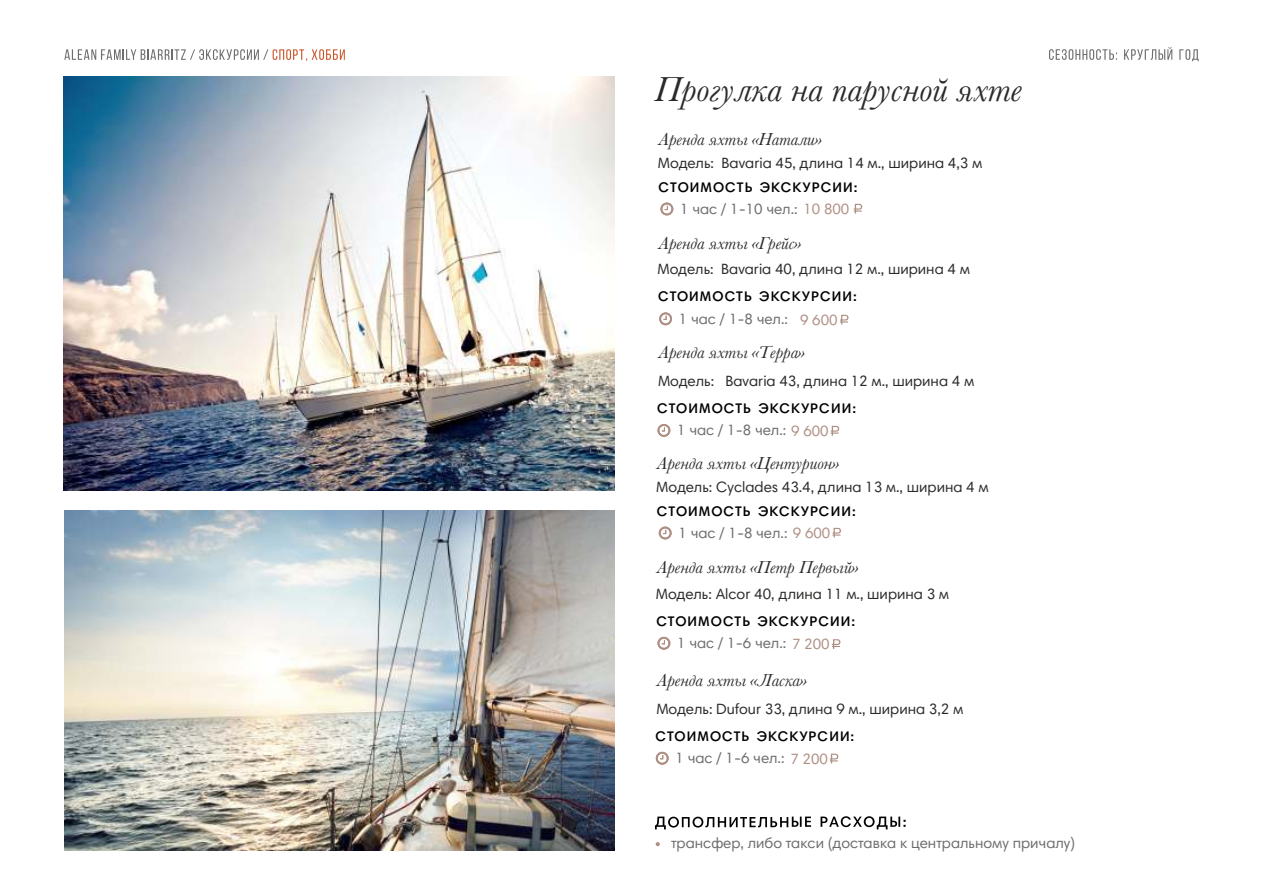
<style>
.page{position:relative;width:1263px;height:893px;background:#fff}
.page>*{position:absolute;margin:0;border:0;box-sizing:border-box;transform-origin:0 0}
.t1{font:italic 36px "Baskerville";color:#2b2a29}
.t2{font:italic 18px "Baskerville";color:#2b2a29}
.t3{font:15px "Harmonia Sans Pro Cyr";color:#2b2a29}
.t4{font:15px "Harmonia Sans Pro Cyr";color:#6d6d6d}
.t5{font:15px "Harmonia Sans Pro Cyr";color:#af8f84}
.t6{font:600 14.1px "Harmonia Sans Pro Cyr";letter-spacing:.075em;color:#000}
.s1{color:#af8f84}
</style>
<div class="page">
<svg style="left:64px;top:49px;width:281px;height:12px"></svg>
<svg style="left:1049px;top:49px;width:68px;height:11px"></svg>
<svg style="left:1124px;top:47px;width:48px;height:13px"></svg>
<svg style="left:1179px;top:49px;width:20px;height:12px"></svg>
<svg style="left:660px;top:203px;width:13px;height:12px"></svg>
<svg style="left:659px;top:527px;width:13px;height:12px"></svg>
<svg style="left:659px;top:312px;width:13px;height:13px"></svg>
<svg style="left:657px;top:637px;width:13px;height:13px"></svg>
<svg style="left:657px;top:424px;width:13px;height:13px"></svg>
<svg style="left:656px;top:752px;width:13px;height:13px"></svg>
<svg style="left:854px;top:204px;width:8px;height:10px"></svg>
<svg style="left:832px;top:528px;width:9px;height:10px"></svg>
<svg style="left:840px;top:315px;width:8px;height:10px"></svg>
<svg style="left:832px;top:639px;width:8px;height:10px"></svg>
<svg style="left:831px;top:426px;width:8px;height:10px"></svg>
<svg style="left:830px;top:754px;width:8px;height:9px"></svg>
<svg style="left:655px;top:817px;width:156px;height:12px"></svg>
<svg style="left:820px;top:816px;width:86px;height:13px"></svg>
<svg style="left:656px;top:842px;width:4px;height:4px"></svg>
<img style="left:64px;top:510px;width:550px;height:341px">
<img style="left:63px;top:76px;width:551px;height:415px">
<h1 class="t1" style="left:654px;top:77px;width:369px">Прогулка на парусной яхте</h1>
<p class="t2" style="left:659px;top:133px;width:164px">Аренда яхты «Натали»</p>
<p class="t3" style="left:658px;top:157px;width:326px">Модель: Bavaria 45, длина 14 м., ширина 4,3 м</p>
<p class="t6" style="left:659px;top:182px;width:200px">СТОИМОСТЬ ЭКСКУРСИИ:</p>
<p class="t4" style="left:680px;top:203px;width:171px">1 час / 1-10 чел.: <span class="s1">10 800</span></p>
<p class="t2" style="left:659px;top:237px;width:143px">Аренда яхты «Грейс»</p>
<p class="t3" style="left:657px;top:263px;width:314px">Модель: Bavaria 40, длина 12 м., ширина 4 м</p>
<p class="t6" style="left:658px;top:291px;width:200px">СТОИМОСТЬ ЭКСКУРСИИ:</p>
<p class="t4" style="left:679px;top:313px;width:110px">1 час / 1-8 чел.:</p>
<p class="t5" style="left:800px;top:314px;width:39px">9 600</p>
<p class="t2" style="left:659px;top:346px;width:147px">Аренда яхты «Терра»</p>
<p class="t3" style="left:658px;top:375px;width:318px">Модель: Bavaria 43, длина 12 м., ширина 4 м</p>
<p class="t6" style="left:657px;top:403px;width:200px">СТОИМОСТЬ ЭКСКУРСИИ:</p>
<p class="t4" style="left:677px;top:424px;width:153px">1 час / 1-8 чел.: <span class="s1">9 600</span></p>
<p class="t2" style="left:657px;top:457px;width:183px">Аренда яхты «Центурион»</p>
<p class="t3" style="left:656px;top:481px;width:334px">Модель: Cyclades 43.4, длина 13 м., ширина 4 м</p>
<p class="t6" style="left:657px;top:506px;width:200px">СТОИМОСТЬ ЭКСКУРСИИ:</p>
<p class="t4" style="left:678px;top:527px;width:153px">1 час / 1-8 чел.: <span class="s1">9 600</span></p>
<p class="t2" style="left:657px;top:561px;width:202px">Аренда яхты «Петр Первый»</p>
<p class="t3" style="left:656px;top:588px;width:295px">Модель: Alcor 40, длина 11 м., ширина 3 м</p>
<p class="t6" style="left:656px;top:615px;width:200px">СТОИМОСТЬ ЭКСКУРСИИ:</p>
<p class="t4" style="left:677px;top:637px;width:154px">1 час / 1-6 чел.: <span class="s1">7 200</span></p>
<p class="t2" style="left:657px;top:673px;width:150px">Аренда яхты «Ласка»</p>
<p class="t3" style="left:656px;top:703px;width:308px">Модель: Dufour 33, длина 9 м., ширина 3,2 м</p>
<p class="t6" style="left:656px;top:731px;width:200px">СТОИМОСТЬ ЭКСКУРСИИ:</p>
<p class="t4" style="left:676px;top:752px;width:154px">1 час / 1-6 чел.: <span class="s1">7 200</span></p>
<p class="t4" style="left:671px;top:837px;width:406px">трансфер, либо такси (доставка к центральному причалу)</p>
</div>
